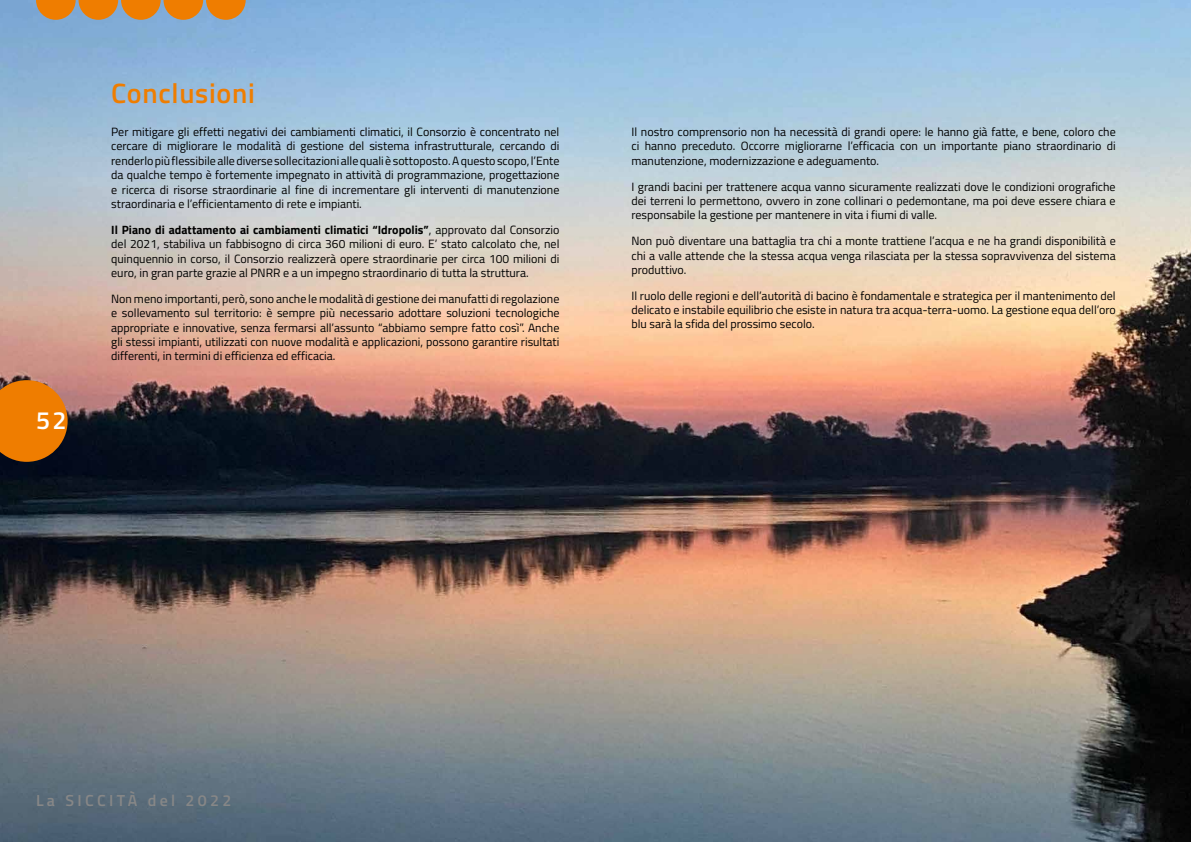
<style>
.page{position:relative;width:1191px;height:842px;background:#fff}
.page>*{position:absolute;margin:0;border:0;box-sizing:border-box;transform-origin:0 0}
.t1{font:600 28px "Titillium Web";letter-spacing:.025em;color:#ef7d00}
.t2{font:600 25px "Titillium Web";color:#fff}
.t3{font:600 16px "Titillium Web";letter-spacing:.21em;color:#878787}
.t4{font:12px/14.4px "Titillium Web";color:#000;text-align:justify}
.s1{font-weight:700}
</style>
<div class="page">
<img style="left:0;top:0;width:1191px;height:842px">
<svg style="left:0;top:380px;width:68px;height:82px;background:#d4720b"></svg>
<svg style="left:36px;top:0;width:210px;height:20px;background:#d18939"></svg>
<h2 class="t2" style="left:36px;top:402px;width:32px">52</h2>
<h1 class="t1" style="left:111px;top:72px;width:145px">Conclusioni</h1>
<p class="t4" style="left:111px;top:124px;width:450px">Per mitigare gli effetti negativi dei cambiamenti climatici, il Consorzio è concentrato nel cercare di migliorare le modalità di gestione del sistema infrastrutturale, cercando di renderlo più flessibile alle diverse sollecitazioni alle quali è sottoposto. A questo scopo, l’Ente da qualche tempo è fortemente impegnato in attività di programmazione, progettazione e ricerca di risorse straordinarie al fine di incrementare gli interventi di manutenzione straordinaria e l’efficientamento di rete e impianti.</p>
<p class="t4" style="left:111px;top:222px;width:450px"><span class="s1">Il Piano di adattamento ai cambiamenti climatici “Idropolis”</span>, approvato dal Consorzio del 2021, stabiliva un fabbisogno di circa 360 milioni di euro. E’ stato calcolato che, nel quinquennio in corso, il Consorzio realizzerà opere straordinarie per circa 100 milioni di euro, in gran parte grazie al PNRR e a un impegno straordinario di tutta la struttura.</p>
<p class="t4" style="left:111px;top:291px;width:450px">Non meno importanti, però, sono anche le modalità di gestione dei manufatti di regolazione e sollevamento sul territorio: è sempre più necessario adottare soluzioni tecnologiche appropriate e innovative, senza fermarsi all’assunto “abbiamo sempre fatto così”. Anche gli stessi impianti, utilizzati con nuove modalità e applicazioni, possono garantire risultati differenti, in termini di efficienza ed efficacia.</p>
<p class="t4" style="left:631px;top:124px;width:486px">Il nostro comprensorio non ha necessità di grandi opere: le hanno già fatte, e bene, coloro che ci hanno preceduto. Occorre migliorarne l’efficacia con un importante piano straordinario di manutenzione, modernizzazione e adeguamento.</p>
<p class="t4" style="left:631px;top:179px;width:486px">I grandi bacini per trattenere acqua vanno sicuramente realizzati dove le condizioni orografiche dei terreni lo permettono, ovvero in zone collinari o pedemontane, ma poi deve essere chiara e responsabile la gestione per mantenere in vita i fiumi di valle.</p>
<p class="t4" style="left:631px;top:233px;width:486px">Non può diventare una battaglia tra chi a monte trattiene l’acqua e ne ha grandi disponibilità e chi a valle attende che la stessa acqua venga rilasciata per la stessa sopravvivenza del sistema produttivo.</p>
<p class="t4" style="left:631px;top:288px;width:486px">Il ruolo delle regioni e dell’autorità di bacino è fondamentale e strategica per il mantenimento del delicato e instabile equilibrio che esiste in natura tra acqua-terra-uomo. La gestione equa dell’oro blu sarà la sfida del prossimo secolo.</p>
<h3 class="t3" style="left:36px;top:788px;width:197px">La SICCITÀ del 2022</h3>
</div>
